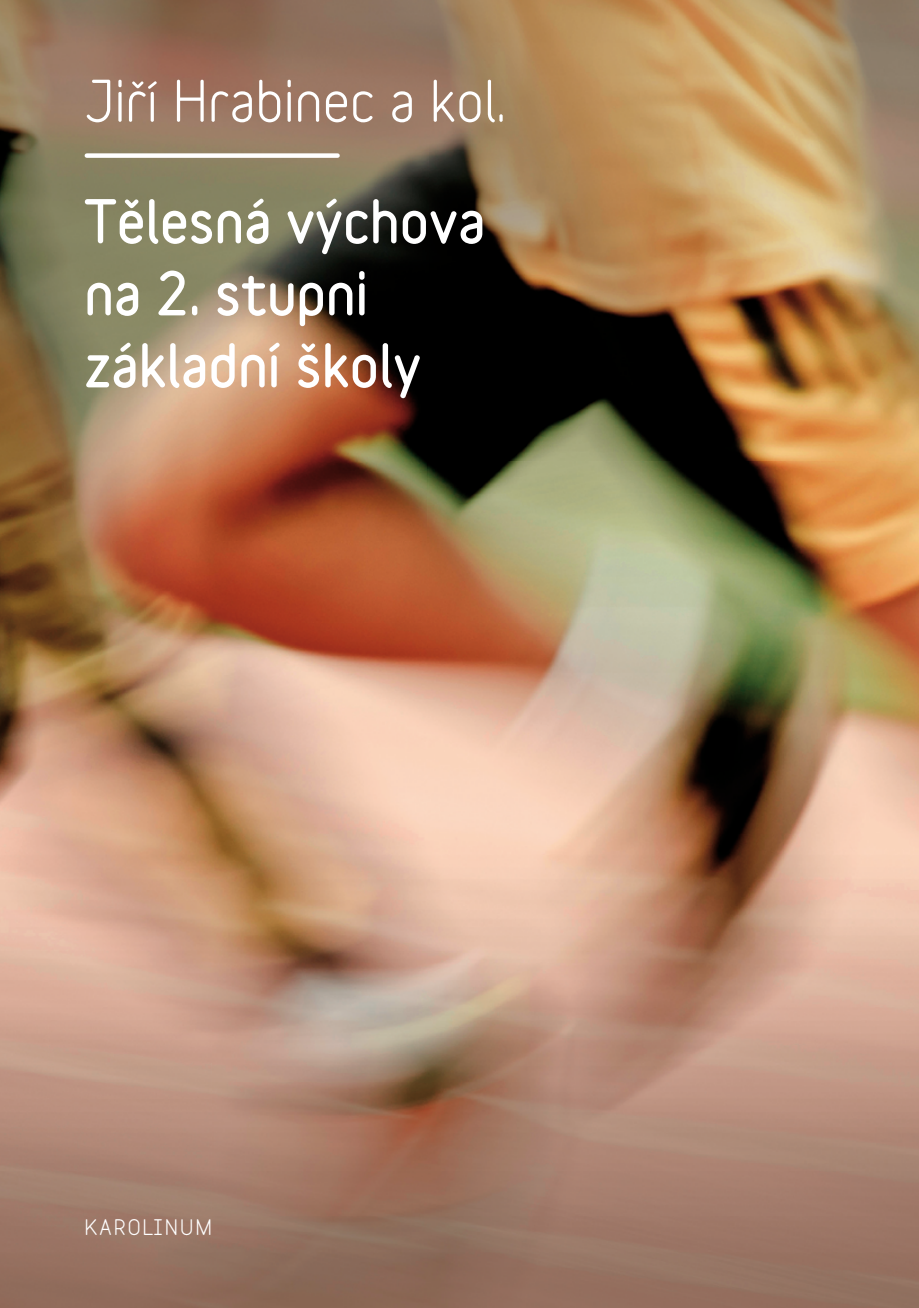
<style>
.page{position:relative;width:919px;height:1308px;background:#fff}
.page>*{position:absolute;margin:0;border:0;box-sizing:border-box;transform-origin:0 0}
.t1{font:900 54px/72px "Variable";letter-spacing:.005em;color:#fff}
.t2{font:700 54px "Variable";letter-spacing:.005em;color:#fff}
.t3{font:700 20.25px "Variable";letter-spacing:.1em;color:#fff}
</style>
<div class="page">
<img style="left:0;top:0;width:918px;height:1307px">
<div style="left:87px;top:153px;width:250px;height:5px;background:#fff"></div>
<svg style="left:912px;top:0;width:7px;height:5px"></svg>
<p class="t2" style="left:85px;top:68px;width:423px">Jiří Hrabinec a kol.</p>
<p class="t1" style="left:85px;top:185px;width:402px">Tělesná výchova na 2. stupni základní školy</p>
<p class="t3" style="left:85px;top:1214px;width:129px">KAROLINUM</p>
</div>
